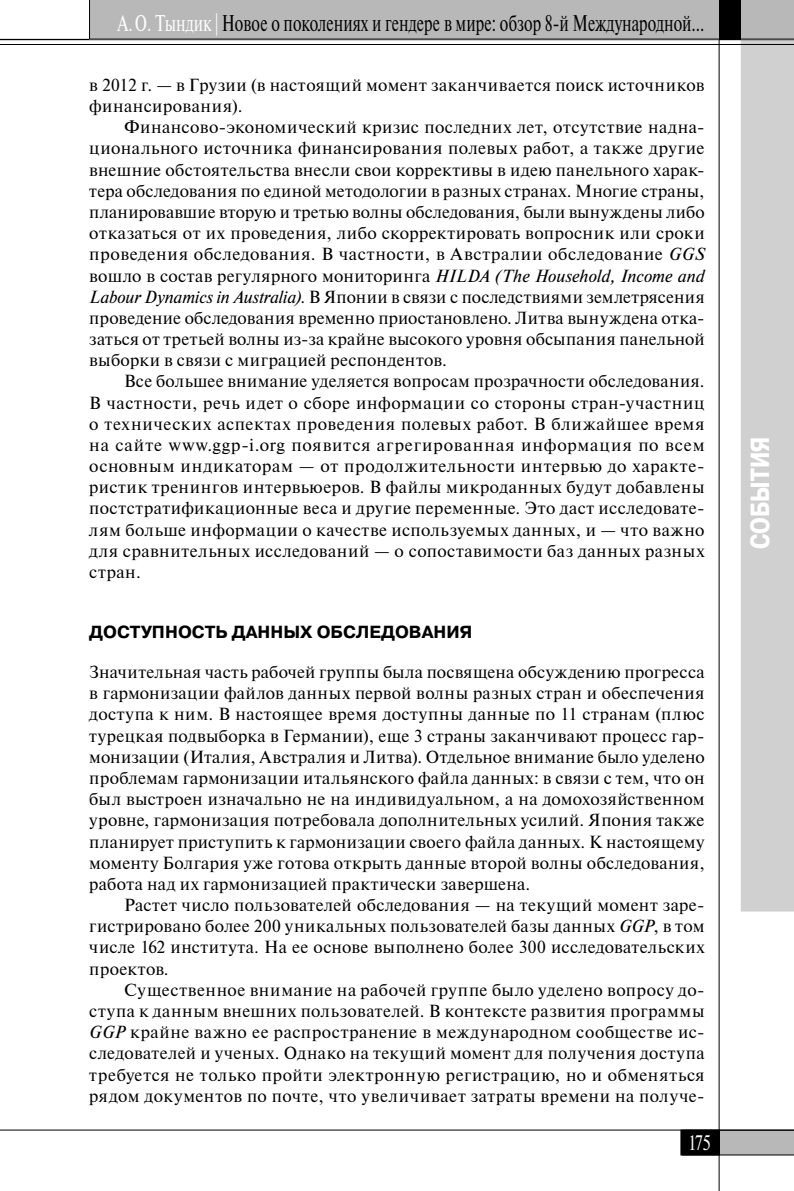
<style>
.page{position:relative;width:794px;height:1191px;background:#fff}
.page>*{position:absolute;margin:0;border:0;box-sizing:border-box;transform-origin:0 0}
.t1{font:700 26.25px "Pragmatica Cond C";color:#fff}
.t2{font:22.75px "Newton";color:#000;scale:.7 1}
.t3{font:21px "Newton";color:#fff;scale:.8 1}
.t4{font:17.5px/21.2px "Newton";letter-spacing:.025em;color:#000;text-align:justify}
.t5{font:700 17.5px "Pragmatica C";color:#000}
.s1{color:#fff}
.s2{font-style:italic}
</style>
<div class="page">
<div style="left:741px;top:40px;width:53px;height:871px;background:#d0d0d0"></div>
<svg style="left:719px;top:1130px;width:75px;height:25px;background:#ababab"></svg>
<div style="left:681px;top:1130px;width:38px;height:25px;background:#000"></div>
<div style="left:680px;top:1130px;width:39px;height:25px;border:1px solid #000"></div>
<hr style="left:718px;top:0;width:1px;height:1191px;background:#000">
<hr style="left:0;top:1129px;width:794px;height:1px;background:#000">
<hr style="left:0;top:39px;width:794px;height:1px;background:#000">
<hr style="left:0;top:44px;width:794px;height:1px;background:#000">
<div style="left:89px;top:0;width:705px;height:39px;background:#b8b8b8"></div>
<div style="left:719px;top:0;width:22px;height:40px;background:#000"></div>
<h2 class="t2" style="left:117px;top:15px;width:840px"><span class="s1">А. О. Тындик |</span> Новое о поколениях и гендере в мире: обзор 8-й Международной…</h2>
<p class="t4" style="left:89px;top:76px;width:617px">в 2012 г. — в Грузии (в настоящий момент заканчивается поиск источников финансирования).</p>
<p class="t4" style="left:89px;top:118px;width:617px;text-indent:35px">Финансово-экономический кризис последних лет, отсутствие надна&shy;ционального источника финансирования полевых работ, а также другие внешние обстоятельства внесли свои коррективы в идею панельного харак&shy;тера обследования по единой методологии в разных странах. Многие страны, планировавшие вторую и третью волны обследования, были вынуждены либо отказаться от их проведения, либо скорректировать вопросник или сроки проведения обследования. В частности, в Австралии обследование <span class="s2">GGS </span>вошло в состав регулярного мониторинга <span class="s2">HILDA (The Household, Income and Labour Dynamics in Australia)</span>. В Японии в связи с последствиями землетрясения проведение обследования временно приостановлено. Литва вынуждена отка&shy;заться от третьей волны из-за крайне высокого уровня обсыпания панельной выборки в связи с миграцией респондентов.</p>
<p class="t4" style="left:89px;top:372px;width:617px;text-indent:35px">Все большее внимание уделяется вопросам прозрачности обследования.<br>В частности, речь идет о сборе информации со стороны стран-участниц о технических аспектах проведения полевых работ. В ближайшее время на сайте www.ggp-i.org появится агрегированная информация по всем основным индикаторам — от продолжительности интервью до характе&shy;ристик тренингов интервьюеров. В файлы микроданных будут добавлены постстратификационные веса и другие переменные. Это даст исследовате&shy;лям больше информации о качестве используемых данных, и — что важно для сравнительных исследований — о сопоставимости баз данных разных стран.</p>
<p class="t5" style="left:89px;top:625px;width:384px">ДОСТУПНОСТЬ ДАННЫХ ОБСЛЕДОВАНИЯ</p>
<p class="t4" style="left:89px;top:663px;width:617px">Значительная часть рабочей группы была посвящена обсуждению прогресса в гармонизации файлов данных первой волны разных стран и обеспечения доступа к ним. В настоящее время доступны данные по 11 странам (плюс турецкая подвыборка в Германии), еще 3 страны заканчивают процесс гар&shy;монизации (Италия, Австралия и Литва). Отдельное внимание было уделено проблемам гармонизации итальянского файла данных: в связи с тем, что он был выстроен изначально не на индивидуальном, а на домохозяйственном уровне, гармонизация потребовала дополнительных усилий. Япония также планирует приступить к гармонизации своего файла данных. К настоящему моменту Болгария уже готова открыть данные второй волны обследования, работа над их гармонизацией практически завершена.</p>
<p class="t4" style="left:89px;top:896px;width:617px;text-indent:35px">Растет число пользователей обследования — на текущий момент заре&shy;гистрировано более 200 уникальных пользователей базы данных <span class="s2">GGP</span>, в том числе 162 института. На ее основе выполнено более 300 исследовательских проектов.</p>
<p class="t4" style="left:89px;top:981px;width:617px;text-indent:35px">Существенное внимание на рабочей группе было уделено вопросу до&shy;ступа к данным внешних пользователей. В контексте развития программы <span class="s2">GGP</span> крайне важно ее распространение в международном сообществе ис&shy;следователей и ученых. Однако на текущий момент для получения доступа требуется не только пройти электронную регистрацию, но и обменяться рядом документов по почте, что увеличивает затраты времени на получе-</p>
<p class="t3" style="left:688px;top:1135px;width:30px">175</p>
<h1 class="t1" style="left:750px;top:549px;width:114px;rotate:-90deg">СОБЫТИЯ</h1>
</div>
